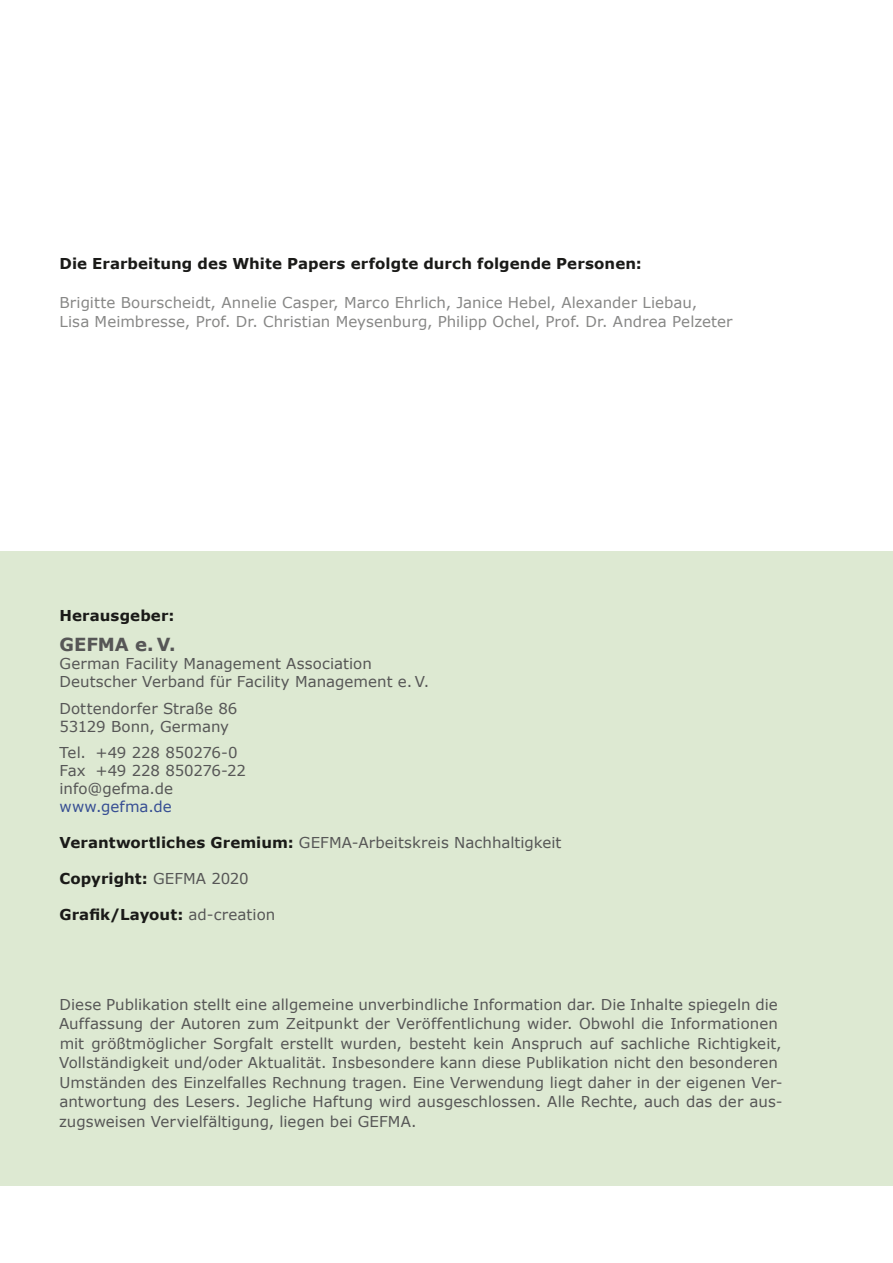
<style>
.page{position:relative;width:893px;height:1263px;background:#fff}
.page>*{position:absolute;margin:0;border:0;box-sizing:border-box;transform-origin:0 0}
.Body{font:700 18px "Verdana";color:#565656}
.WP___Body{font:15px/19.5px "Verdana";color:#565656}
.Body-2{font:15px/18px "Verdana";color:#565656}
.WP___Body-2{font:15px "Verdana";letter-spacing:.005em;color:#878786}
.WP___Body-3{font:700 15px "Verdana";letter-spacing:.005em;color:#1a1a18}
.Body-3{font:700 15px "Verdana";letter-spacing:.005em;color:#1a1a18}
.Body-4{font:15px "Verdana";letter-spacing:.005em;color:#364e93}
.s1{font-weight:700;color:#1a1a18}
.s2{font-weight:400;color:#565656}
</style>
<div class="page">
<div style="left:0;top:551px;width:893px;height:635px;background:#dde9d2"></div>
<p class="WP___Body-3" style="left:60px;top:252px;width:584px">Die Erarbeitung des White Papers erfolgte durch folgende Personen:</p>
<p class="WP___Body-2" style="left:60px;top:292px;width:639px">Brigitte Bourscheidt, Annelie Casper, Marco Ehrlich, Janice Hebel, Alexander Liebau,</p>
<p class="WP___Body-2" style="left:60px;top:311px;width:674px">Lisa Meimbresse, Prof. Dr. Christian Meysenburg, Philipp Ochel, Prof. Dr. Andrea Pelzeter</p>
<p class="Body-3" style="left:60px;top:605px;width:116px">Herausgeber:</p>
<p class="Body" style="left:60px;top:632px;width:118px">GEFMA e. V.</p>
<p class="Body-2" style="left:60px;top:655px;width:371px">German Facility Management Association<br>Deutscher Verband für Facility Management e. V.</p>
<p class="Body-2" style="left:60px;top:699px;width:179px">Dottendorfer Straße 86<br>53129 Bonn, Germany</p>
<p class="Body-2" style="left:60px;top:744px;width:180px">Tel. +49 228 850276-0</p>
<p class="Body-2" style="left:60px;top:762px;width:188px">Fax +49 228 850276-22</p>
<p class="Body-2" style="left:60px;top:780px;width:115px">info@gefma.de</p>
<p class="Body-4" style="left:60px;top:797px;width:114px">www.gefma.de</p>
<p class="Body-2" style="left:60px;top:834px;width:503px"><span class="s1">Verantwortliches Gremium:</span> GEFMA-Arbeitskreis Nachhaltigkeit</p>
<p class="Body-3" style="left:60px;top:868px;width:191px">Copyright: <span class="s2">GEFMA 2020</span></p>
<p class="Body-3" style="left:60px;top:904px;width:217px">Grafik/Layout: <span class="s2">ad-creation</span></p>
<p class="WP___Body" style="left:59px;top:994px;width:725px">Diese Publikation stellt eine allgemeine unverbindliche Information dar. Die Inhalte spiegeln die Auffassung der Autoren zum Zeitpunkt der Veröffentlichung wider. Obwohl die Informationen mit größtmöglicher Sorgfalt erstellt wurden, besteht kein Anspruch auf sachliche Richtigkeit, Vollständigkeit und/oder Aktualität. Insbesondere kann diese Publikation nicht den besonderen Umständen des Einzelfalles Rechnung tragen. Eine Verwendung liegt daher in der eigenen Ver&shy;antwortung des Lesers. Jegliche Haftung wird ausgeschlossen. Alle Rechte, auch das der aus&shy;zugsweisen Vervielfältigung, liegen bei GEFMA.</p>
</div>
